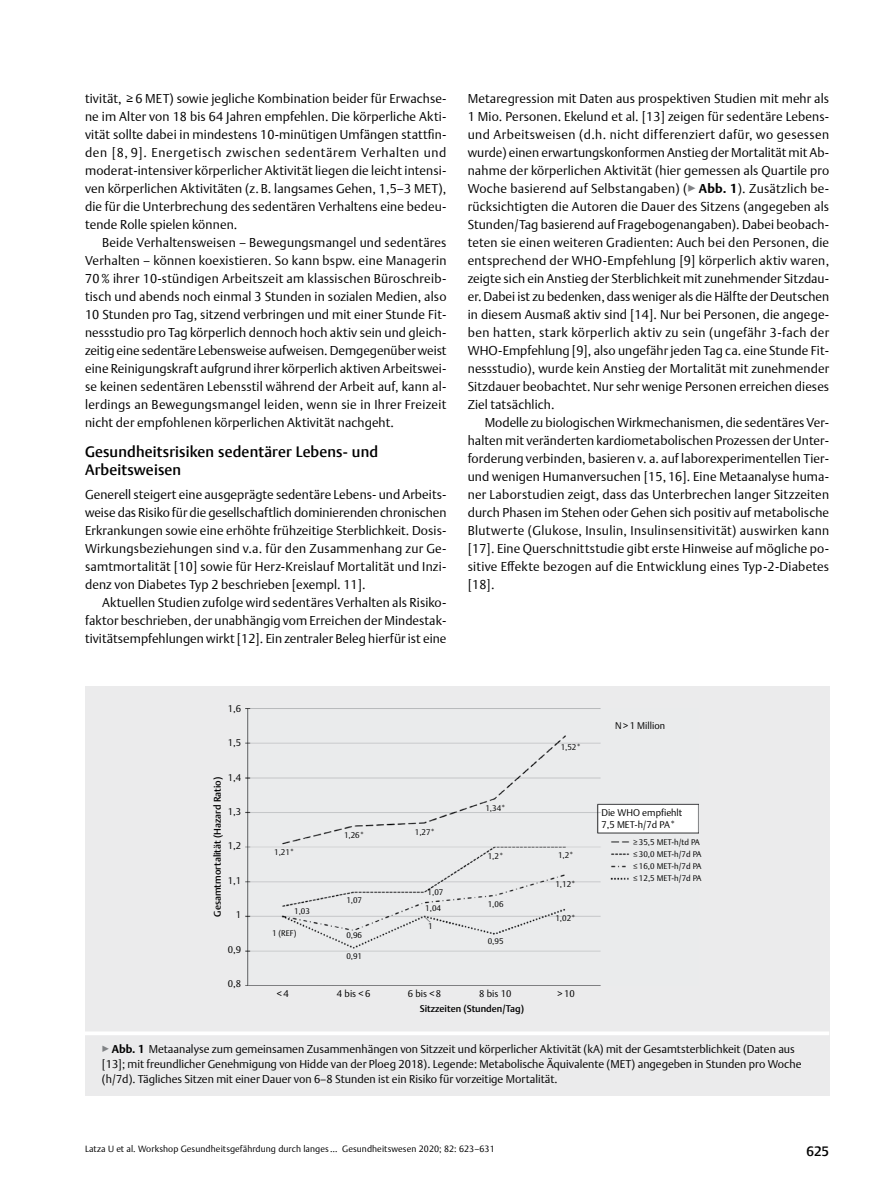
<style>
.page{position:relative;width:893px;height:1191px;background:#fff}
.page>*{position:absolute;margin:0;border:0;box-sizing:border-box;transform-origin:0 0}
.t1{font:500 15px/18px "Thieme Argo 2011";letter-spacing:.01em;color:#000}
.t2{font:500 13.5px "Thieme Argo 2011";color:#000}
.t3{font:300 12.75px/18px "Thieme Argo 2011";letter-spacing:.01em;color:#000;text-align:justify}
.t4{font:300 11.25px/15px "Thieme Argo 2011";color:#000}
.t5{font:300 9.6px/11.6px "Thieme Argo 2011";color:#000}
.t6{font:500 9.6px "Thieme Argo 2011";color:#000}
.t7{font:300 9px "Thieme Argo 2011";letter-spacing:.01em;color:#000}
.t8{font:300 8.1px/12.1px "Thieme Argo 2011";color:#000}
.s1{color:#808285}
.s2{font-weight:700}
</style>
<div class="page">
<div style="left:85px;top:686px;width:744px;height:345px;background:#ebebec"></div>
<img style="left:245px;top:708px;width:453px;height:277px">
<div style="left:85px;top:1031px;width:744px;height:65px;background:#ebebec"></div>
<hr style="left:85px;top:1031px;width:744px;height:4px;background:#fff">
<p class="t3" style="left:85px;top:89px;width:363px">tivität, ≥ 6 MET) sowie jegliche Kombination beider für Erwachse&shy;ne im Alter von 18 bis 64 Jahren empfehlen. Die körperliche Akti&shy;vität sollte dabei in mindestens 10-minütigen Umfängen stattfin&shy;den [8, 9]. Energetisch zwischen sedentärem Verhalten und moderat-intensiver körperlicher Aktivität liegen die leicht intensi&shy;ven körperlichen Aktivitäten (z. B. langsames Gehen, 1,5–3 MET), die für die Unterbrechung des sedentären Verhaltens eine bedeu&shy;tende Rolle spielen können.</p>
<p class="t3" style="left:85px;top:233px;width:363px;text-indent:17px">Beide Verhaltensweisen – Bewegungsmangel und sedentäres Verhalten – können koexistieren. So kann bspw. eine Managerin 70% ihrer 10-stündigen Arbeitszeit am klassischen Büroschreib&shy;tisch und abends noch einmal 3 Stunden in sozialen Medien, also 10 Stunden pro Tag, sitzend verbringen und mit einer Stunde Fit&shy;nessstudio pro Tag körperlich dennoch hoch aktiv sein und gleich&shy;zeitig eine sedentäre Lebensweise aufweisen. Demgegenüber weist eine Reinigungskraft aufgrund ihrer körperlich aktiven Arbeitswei&shy;se keinen sedentären Lebensstil während der Arbeit auf, kann al&shy;lerdings an Bewegungsmangel leiden, wenn sie in Ihrer Freizeit nicht der empfohlenen körperlichen Aktivität nachgeht.</p>
<p class="t1" style="left:85px;top:442px;width:295px">Gesundheitsrisiken sedentärer Lebens- und<br>Arbeitsweisen</p>
<p class="t3" style="left:85px;top:485px;width:363px">Generell steigert eine ausgeprägte sedentäre Lebens- und Arbeits&shy;weise das Risiko für die gesellschaftlich dominierenden chronischen Erkrankungen sowie eine erhöhte frühzeitige Sterblichkeit. Dosis-Wirkungsbeziehungen sind v.a. für den Zusammenhang zur Ge&shy;samtmortalität [10] sowie für Herz-Kreislauf Mortalität und Inzi&shy;denz von Diabetes Typ 2 beschrieben [exempl. 11].</p>
<p class="t3" style="left:85px;top:593px;width:363px;text-indent:17px">Aktuellen Studien zufolge wird sedentäres Verhalten als Risiko&shy;faktor beschrieben, der unabhängig vom Erreichen der Mindestak&shy;tivitätsempfehlungen wirkt [12]. Ein zentraler Beleg hierfür ist eine</p>
<p class="t3" style="left:468px;top:89px;width:363px">Metaregression mit Daten aus prospektiven Studien mit mehr als 1 Mio. Personen. Ekelund et al. [13] zeigen für sedentäre Lebens&shy;und Arbeitsweisen (d.h. nicht differenziert dafür, wo gesessen wurde) einen erwartungskonformen Anstieg der Mortalität mit Ab&shy;nahme der körperlichen Aktivität (hier gemessen als Quartile pro Woche basierend auf Selbstangaben) (<span class="s1">▶</span><span class="s2">Abb. 1</span>). Zusätzlich be&shy;rücksichtigten die Autoren die Dauer des Sitzens (angegeben als Stunden/Tag basierend auf Fragebogenangaben). Dabei beobach&shy;teten sie einen weiteren Gradienten: Auch bei den Personen, die entsprechend der WHO-Empfehlung [9] körperlich aktiv waren, zeigte sich ein Anstieg der Sterblichkeit mit zunehmender Sitzdau&shy;er. Dabei ist zu bedenken, dass weniger als die Hälfte der Deutschen in diesem Ausmaß aktiv sind [14]. Nur bei Personen, die angege&shy;ben hatten, stark körperlich aktiv zu sein (ungefähr 3-fach der WHO-Empfehlung [9], also ungefähr jeden Tag ca. eine Stunde Fit&shy;nessstudio), wurde kein Anstieg der Mortalität mit zunehmender Sitzdauer beobachtet. Nur sehr wenige Personen erreichen dieses Ziel tatsächlich.</p>
<p class="t3" style="left:468px;top:413px;width:363px;text-indent:17px">Modelle zu biologischen Wirkmechanismen, die sedentäres Ver&shy;halten mit veränderten kardiometabolischen Prozessen der Unter&shy;forderung verbinden, basieren v. a. auf laborexperimentellen Tier&shy;und wenigen Humanversuchen [15, 16]. Eine Metaanalyse huma&shy;ner Laborstudien zeigt, dass das Unterbrechen langer Sitzzeiten durch Phasen im Stehen oder Gehen sich positiv auf metabolische Blutwerte (Glukose, Insulin, Insulinsensitivität) auswirken kann [17]. Eine Querschnittstudie gibt erste Hinweise auf mögliche po&shy;sitive Effekte bezogen auf die Entwicklung eines Typ-2-Diabetes [18].</p>
<p class="t5" style="left:228px;top:702px;width:15px">1,6</p>
<p class="t5" style="left:228px;top:736px;width:15px">1,5</p>
<p class="t5" style="left:228px;top:771px;width:15px">1,4</p>
<p class="t5" style="left:228px;top:805px;width:15px">1,3</p>
<p class="t5" style="left:228px;top:840px;width:15px">1,2</p>
<p class="t6" style="left:211px;top:916px;width:141px;rotate:-90deg">Gesamtmortalität (Hazard Ratio)</p>
<p class="t5" style="left:228px;top:874px;width:15px">1,1</p>
<p class="t5" style="left:236px;top:909px;width:7px">1</p>
<p class="t5" style="left:228px;top:943px;width:15px">0,9</p>
<p class="t5" style="left:228px;top:977px;width:15px">0,8</p>
<p class="t8" style="left:485px;top:801px;width:22px">1,34*</p>
<p class="t8" style="left:344px;top:829px;width:22px">1,26*</p>
<p class="t8" style="left:415px;top:825px;width:22px">1,27*</p>
<p class="t8" style="left:274px;top:845px;width:22px">1,21*</p>
<p class="t8" style="left:488px;top:850px;width:17px">1,2*</p>
<p class="t8" style="left:294px;top:905px;width:17px">1,03</p>
<p class="t8" style="left:272px;top:926px;width:26px">1 (REF)</p>
<p class="t8" style="left:346px;top:894px;width:17px">1,07</p>
<p class="t8" style="left:346px;top:929px;width:17px">0,96</p>
<p class="t8" style="left:346px;top:950px;width:17px">0,91</p>
<p class="t8" style="left:428px;top:886px;width:17px">1,07</p>
<p class="t8" style="left:425px;top:902px;width:17px">1,04</p>
<p class="t8" style="left:428px;top:920px;width:6px">1</p>
<p class="t8" style="left:488px;top:897px;width:17px">1,06</p>
<p class="t8" style="left:488px;top:935px;width:17px">0,95</p>
<p class="t5" style="left:277px;top:987px;width:13px">&lt;4</p>
<p class="t5" style="left:337px;top:987px;width:35px">4 bis &lt;6</p>
<p class="t5" style="left:408px;top:987px;width:35px">6 bis &lt;8</p>
<p class="t5" style="left:479px;top:987px;width:34px">8 bis 10</p>
<p class="t6" style="left:420px;top:1002px;width:106px">Sitzzeiten (Stunden/Tag)</p>
<p class="t8" style="left:561px;top:740px;width:22px">1,52*</p>
<p class="t5" style="left:615px;top:720px;width:51px">N&gt; 1 Million</p>
<p class="t8" style="left:558px;top:849px;width:17px">1,2*</p>
<p class="t8" style="left:555px;top:877px;width:22px">1,12*</p>
<p class="t8" style="left:555px;top:912px;width:22px">1,02*</p>
<p class="t5" style="left:601px;top:807px;width:82px">Die WHO empfiehlt<br>7,5 MET-h/7d PA*</p>
<p class="t8" style="left:633px;top:835px;width:70px">≥35,5 MET-h/td PA ≤30,0 MET-h/7d PA ≤16,0 MET-h/7d PA ≤12,5 MET-h/7d PA</p>
<p class="t5" style="left:558px;top:987px;width:19px">&gt;10</p>
<p class="t4" style="left:102px;top:1041px;width:701px"><span class="s1">▶</span><span class="s2">Abb. 1</span> Metaanalyse zum gemeinsamen Zusammenhängen von Sitzzeit und körperlicher Aktivität (kA) mit der Gesamtsterblichkeit (Daten aus [13]; mit freundlicher Genehmigung von Hidde van der Ploeg 2018). Legende: Metabolische Äquivalente (MET) angegeben in Stunden pro Woche (h/7d). Tägliches Sitzen mit einer Dauer von 6–8 Stunden ist ein Risiko für vorzeitige Mortalität.</p>
<p class="t7" style="left:85px;top:1143px;width:411px">Latza U et al. Workshop Gesundheitsgefährdung durch langes … Gesundheitswesen 2020; 82: 623–631</p>
<p class="t2" style="left:806px;top:1142px;width:24px">625</p>
</div>
